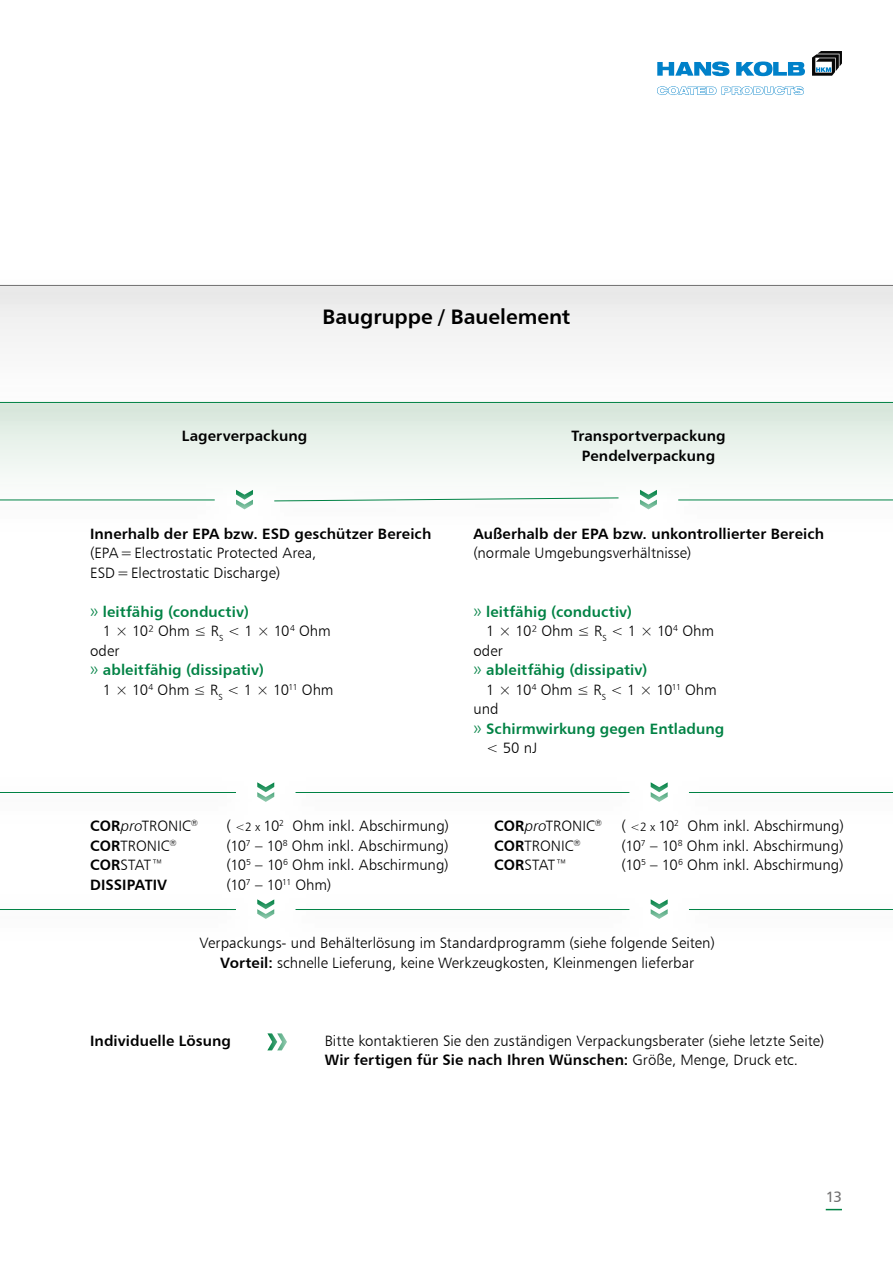
<style>
.page{position:relative;width:893px;height:1263px;background:#fff}
.page>*{position:absolute;margin:0;border:0;box-sizing:border-box;transform-origin:0 0}
.t1{font:21px "Humanist 777 BT Bold B";letter-spacing:-.005em;color:#000}
.t2{font:15px/19.5px "Humanist 777 BT Light B";color:#000}
.t3{font:15px "Humanist 777 BT Bold B";letter-spacing:.005em;color:#000}
.t4{font:15px "Humanist 777 BT Bold B";letter-spacing:.005em;color:#008244}
.t5{font:15px "Humanist 777 BT Roman B";color:#706f6f}
.s1{font-family:"Humanist 777 BT Light B";font-size:18px}
.s2{font-family:"Humanist 777 BT Bold B"}
.s3{font-family:"Humanist 777 BT Light Italic B"}
.s4{font-size:12px}
.s5{font-family:"Humanist 777 BT Light B"}
</style>
<div class="page">
<svg style="left:657px;top:62px;width:72px;height:14px"></svg>
<svg style="left:736px;top:62px;width:69px;height:14px"></svg>
<svg style="left:812px;top:51px;width:30px;height:25px"></svg>
<svg style="left:657px;top:86px;width:59px;height:9px"></svg>
<svg style="left:722px;top:86px;width:82px;height:9px"></svg>
<div style="left:0;top:402px;width:893px;height:98px;background:#eff6f1"></div>
<div style="left:0;top:285px;width:893px;height:118px;background:#f6f6f6"></div>
<div style="left:0;top:485px;width:231px;height:47px;background:#fbfbfb"></div>
<hr style="left:0;top:500px;width:215px;height:1px;background:#008244">
<hr style="left:0;top:909px;width:236px;height:1px;background:#008244">
<hr style="left:0;top:792px;width:236px;height:1px;background:#008244">
<svg style="left:257px;top:899px;width:17px;height:20px"></svg>
<svg style="left:257px;top:782px;width:17px;height:20px"></svg>
<svg style="left:236px;top:490px;width:17px;height:19px"></svg>
<svg style="left:640px;top:490px;width:17px;height:19px"></svg>
<svg style="left:651px;top:899px;width:17px;height:20px"></svg>
<svg style="left:651px;top:782px;width:17px;height:20px"></svg>
<svg style="left:267px;top:1033px;width:20px;height:17px"></svg>
<div style="left:0;top:387px;width:893px;height:48px;background:#000;opacity:.6"></div>
<hr style="left:0;top:402px;width:893px;height:1px;background:#008244">
<div style="left:0;top:270px;width:893px;height:48px;background:#000;opacity:.6"></div>
<hr style="left:0;top:285px;width:893px;height:1px;background:#706f6f">
<div style="left:258px;top:483px;width:377px;height:50px;background:#fbfbfb"></div>
<svg style="left:274px;top:497px;width:345px;height:5px"></svg>
<div style="left:662px;top:485px;width:231px;height:47px;background:#fbfbfb"></div>
<hr style="left:678px;top:500px;width:215px;height:1px;background:#008244">
<hr style="left:296px;top:909px;width:333px;height:1px;background:#008244">
<hr style="left:296px;top:792px;width:333px;height:1px;background:#008244">
<hr style="left:689px;top:909px;width:204px;height:1px;background:#008244">
<hr style="left:689px;top:792px;width:204px;height:1px;background:#008244">
<svg style="left:826px;top:1209px;width:16px;height:1px"></svg>
<h1 class="t1" style="left:323px;top:303px;width:249px">Baugruppe / Bauelement</h1>
<p class="t3" style="left:182px;top:426px;width:127px">Lagerverpackung</p>
<p class="t3" style="left:571px;top:426px;width:156px">Transportverpackung</p>
<p class="t3" style="left:582px;top:446px;width:135px">Pendelverpackung</p>
<p class="t3" style="left:90px;top:524px;width:343px">Innerhalb der EPA bzw. ESD geschützer Bereich</p>
<p class="t2" style="left:90px;top:543px;width:228px">(EPA=Electrostatic Protected Area,<br>ESD=Electrostatic Discharge)</p>
<p class="t4" style="left:90px;top:602px;width:160px"><span class="s1">»</span> leitfähig (conductiv)</p>
<p class="t2" style="left:90px;top:621px;width:242px;text-indent:13px">1 × 10² Ohm ≤ R<sub>S</sub> &lt; 1 × 10<sup>4</sup> Ohm oder</p>
<p class="t4" style="left:90px;top:660px;width:175px"><span class="s1">»</span> ableitfähig (dissipativ)</p>
<p class="t2" style="left:103px;top:679px;width:232px">1 × 10<sup>4</sup> Ohm ≤ R<sub>S</sub> &lt; 1 × 10<sup>11</sup> Ohm</p>
<p class="t3" style="left:473px;top:524px;width:352px">Außerhalb der EPA bzw. unkontrollierter Bereich</p>
<p class="t2" style="left:473px;top:543px;width:219px">(normale Umgebungsverhältnisse)</p>
<p class="t4" style="left:473px;top:602px;width:160px"><span class="s1">»</span> leitfähig (conductiv)</p>
<p class="t2" style="left:473px;top:621px;width:242px;text-indent:13px">1 × 10² Ohm ≤ R<sub>S</sub> &lt; 1 × 10<sup>4</sup> Ohm oder</p>
<p class="t4" style="left:473px;top:660px;width:175px"><span class="s1">»</span> ableitfähig (dissipativ)</p>
<p class="t2" style="left:473px;top:679px;width:245px;text-indent:13px">1 × 10<sup>4</sup> Ohm ≤ R<sub>S</sub> &lt; 1 × 10<sup>11</sup> Ohm und</p>
<p class="t4" style="left:473px;top:719px;width:252px"><span class="s1">»</span> Schirmwirkung gegen Entladung</p>
<p class="t2" style="left:486px;top:738px;width:53px">&lt; 50 nJ</p>
<p class="t2" style="left:90px;top:816px;width:109px"><span class="s2">COR</span><span class="s3">pro</span>TRONIC<sup>®</sup></p>
<p class="t2" style="left:227px;top:816px;width:224px">( <span class="s4">&lt;2 x</span> 10<sup>2</sup> Ohm inkl. Abschirmung)</p>
<p class="t2" style="left:90px;top:835px;width:88px"><span class="s2">COR</span>TRONIC<sup>®</sup></p>
<p class="t2" style="left:227px;top:835px;width:223px">(10<sup>7</sup> – 10<sup>8</sup> Ohm inkl. Abschirmung)</p>
<p class="t2" style="left:90px;top:855px;width:75px"><span class="s2">COR</span>STAT™</p>
<p class="t2" style="left:227px;top:855px;width:224px">(10<sup>5</sup> – 10<sup>6</sup> Ohm inkl. Abschirmung)</p>
<p class="t3" style="left:90px;top:875px;width:79px">DISSIPATIV</p>
<p class="t2" style="left:227px;top:874px;width:106px">(10<sup>7</sup> – 10<sup>11</sup> Ohm)</p>
<p class="t2" style="left:494px;top:816px;width:109px"><span class="s2">COR</span><span class="s3">pro</span>TRONIC<sup>®</sup></p>
<p class="t2" style="left:622px;top:816px;width:224px">( <span class="s4">&lt;2 x</span> 10<sup>2</sup> Ohm inkl. Abschirmung)</p>
<p class="t2" style="left:494px;top:835px;width:88px"><span class="s2">COR</span>TRONIC<sup>®</sup></p>
<p class="t2" style="left:622px;top:835px;width:223px">(10<sup>7</sup> – 10<sup>8</sup> Ohm inkl. Abschirmung)</p>
<p class="t2" style="left:494px;top:855px;width:75px"><span class="s2">COR</span>STAT™</p>
<p class="t2" style="left:622px;top:855px;width:224px">(10<sup>5</sup> – 10<sup>6</sup> Ohm inkl. Abschirmung)</p>
<p class="t2" style="left:200px;top:933px;width:517px;text-align:center">Verpackungs- und Behälterlösung im Standardprogramm (siehe folgende Seiten)<br><span class="s2">Vorteil:</span> schnelle Lieferung, keine Werkzeugkosten, Kleinmengen lieferbar</p>
<p class="t3" style="left:90px;top:1031px;width:142px">Individuelle Lösung</p>
<p class="t2" style="left:325px;top:1030px;width:501px">Bitte kontaktieren Sie den zuständigen Verpackungsberater (siehe letzte Seite)</p>
<p class="t3" style="left:325px;top:1050px;width:475px">Wir fertigen für Sie nach Ihren Wünschen: <span class="s5">Größe, Menge, Druck etc.</span></p>
<p class="t5" style="left:826px;top:1187px;width:18px">13</p>
</div>
